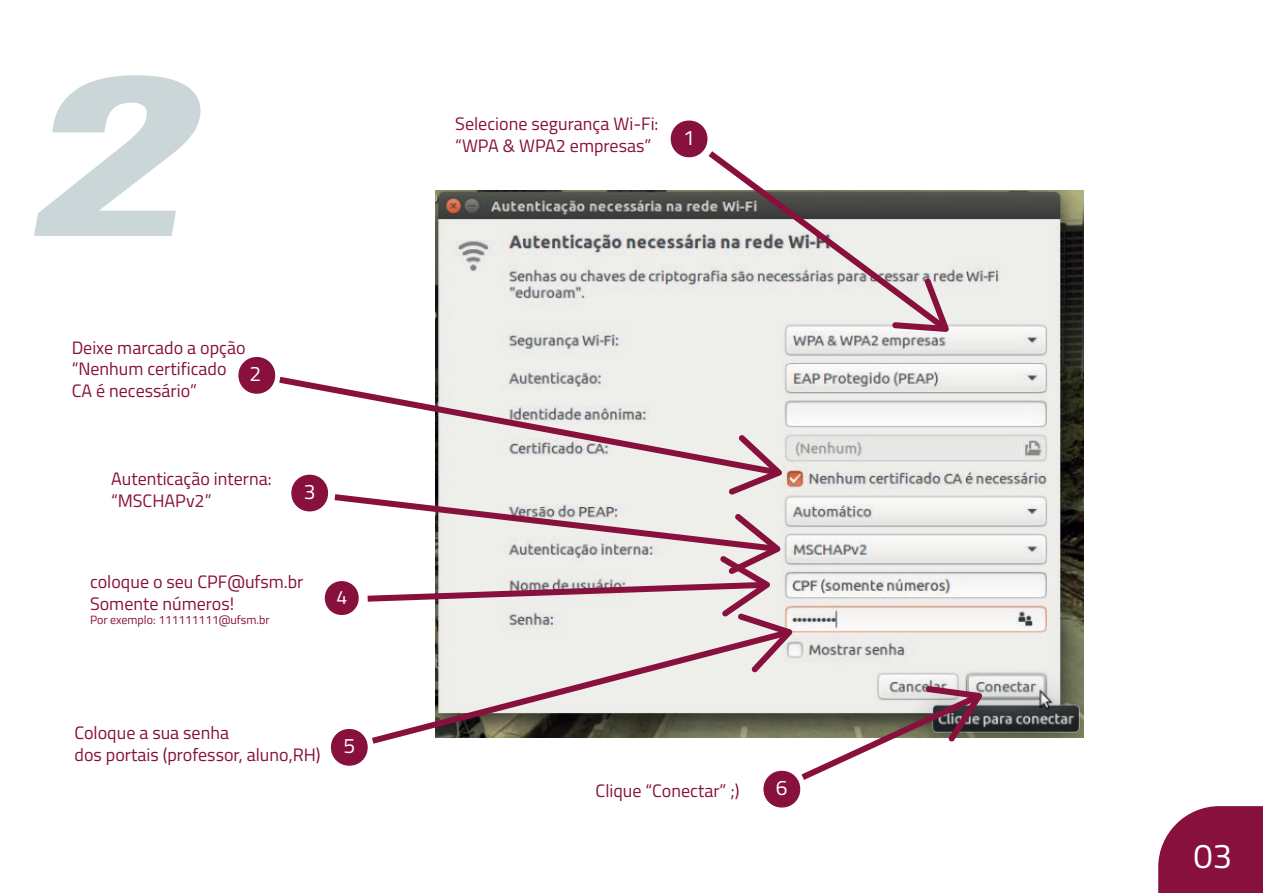
<style>
.page{position:relative;width:1263px;height:893px;background:#fff}
.page>*{position:absolute;margin:0;border:0;box-sizing:border-box;transform-origin:0 0}
.t1{font:italic 700 195.45px "Oswald";color:#cbd6d9;scale:1.67 1}
.t2{font:34.5px "Titillium Web";color:#fff}
.t3{font:21px "Titillium Web";color:#fff}
.t4{font:19.35px "Titillium Web";color:#fff}
.t5{font:18px/21.6px "Titillium Web";color:#87103d}
.t6{font:12px "Titillium Web";color:#87103d}
</style>
<div class="page">
<img style="left:435px;top:191px;width:648px;height:546px">
<svg style="left:1158px;top:806px;width:105px;height:87px;background:#91254e"></svg>
<svg style="left:708px;top:151px;width:241px;height:181px"></svg>
<div style="left:671px;top:121px;width:36px;height:36px;background:#87103d;border-radius:18px"></div>
<div style="left:291px;top:475px;width:37px;height:36px;background:#87103d;border-radius:18px"></div>
<svg style="left:279px;top:377px;width:496px;height:98px;fill:#eeeeeb"></svg>
<div style="left:238px;top:357px;width:37px;height:37px;background:#87103d;border-radius:18px"></div>
<div style="left:325px;top:581px;width:34px;height:34px;background:#87103d;border-radius:17px"></div>
<svg style="left:801px;top:686px;width:181px;height:94px"></svg>
<svg style="left:372px;top:672px;width:414px;height:72px"></svg>
<svg style="left:334px;top:435px;width:458px;height:237px"></svg>
<div style="left:763px;top:771px;width:37px;height:36px;background:#87103d;border-radius:18px"></div>
<div style="left:331px;top:729px;width:37px;height:37px;background:#87103d;border-radius:18px"></div>
<h1 class="t1" style="left:24px;top:20px;width:106px">2</h1>
<p class="t5" style="left:72px;top:336px;width:175px">Deixe marcado a opção “Nenhum certificado<br>CA é necessário”</p>
<p class="t3" style="left:249px;top:359px;width:13px">2</p>
<p class="t5" style="left:111px;top:467px;width:162px">Autenticação interna: “MSCHAPv2”</p>
<p class="t3" style="left:304px;top:476px;width:13px">3</p>
<p class="t5" style="left:90px;top:570px;width:215px">coloque o seu CPF@ufsm.br<br>Somente números!</p>
<p class="t6" style="left:90px;top:611px;width:181px">Por exemplo: 111111111@ufsm.br</p>
<p class="t4" style="left:336px;top:583px;width:12px">4</p>
<p class="t5" style="left:75px;top:721px;width:282px">Coloque a sua senha<br>dos portais (professor, aluno,RH) <sup>5</sup></p>
<p class="t5" style="left:455px;top:112px;width:205px">Selecione segurança Wi-Fi: “WPA &amp; WPA2 empresas”</p>
<p class="t3" style="left:683px;top:122px;width:13px">1</p>
<p class="t5" style="left:596px;top:779px;width:145px">Clique “Conectar” ;)</p>
<p class="t3" style="left:776px;top:772px;width:13px">6</p>
<h2 class="t2" style="left:1193px;top:831px;width:40px">03</h2>
</div>
